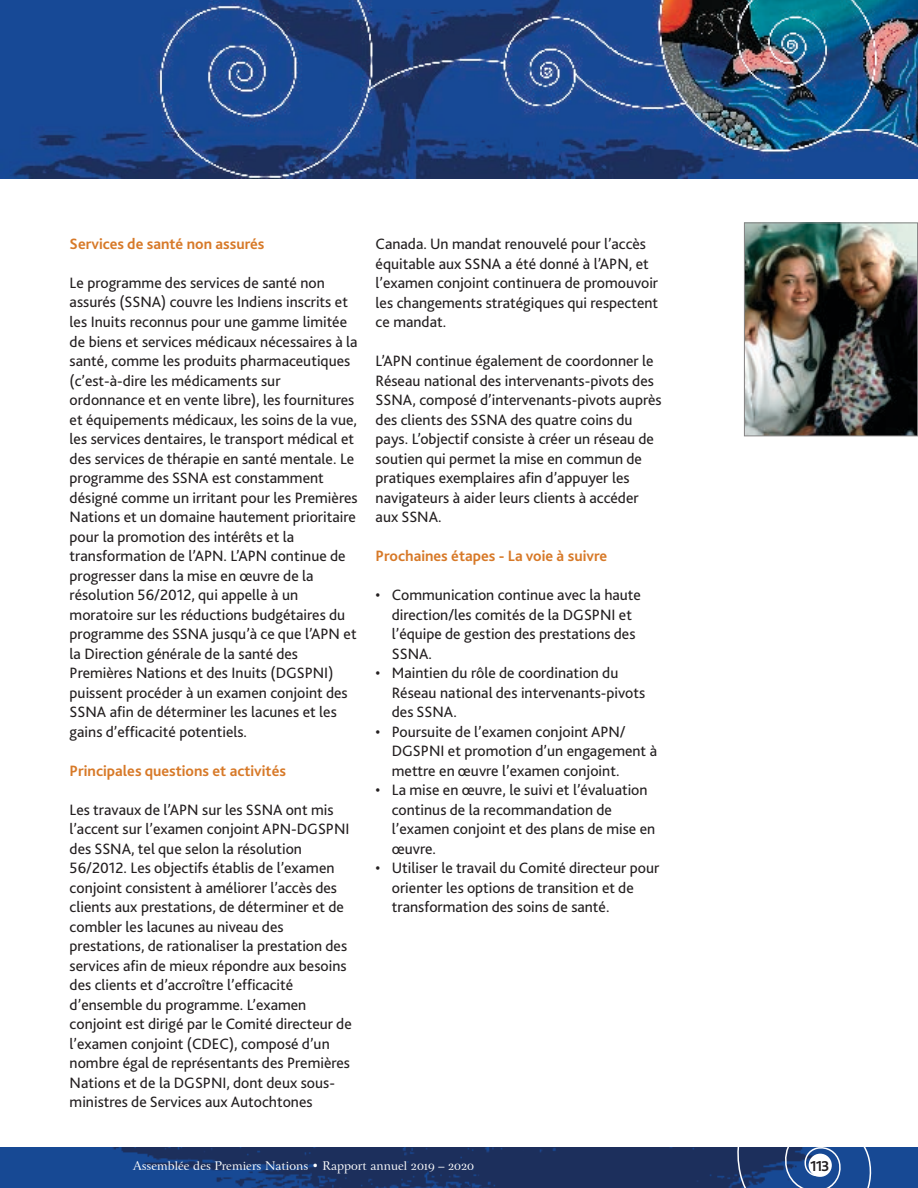
<style>
.page{position:relative;width:918px;height:1188px;background:#fff}
.page>*{position:absolute;margin:0;border:0;box-sizing:border-box;transform-origin:0 0}
.t1{font:15.75px/19.5px "Bliss 2";color:#231f20}
.t2{font:700 15.75px "Bliss 2";color:#d77928}
.t3{font:700 15px "Bliss 2";color:#231f20}
.t4{font:12px "Arrus OSFBT";color:#fff}
</style>
<div class="page">
<img style="left:0;top:1148px;width:709px;height:40px">
<svg style="left:0;top:0;width:918px;height:178px;fill:#184994"></svg>
<svg style="left:709px;top:1148px;width:209px;height:40px"></svg>
<div style="left:809px;top:1154px;width:23px;height:23px;background:#fff;border-radius:50%"></div>
<img style="left:746px;top:224px;width:170px;height:210px">
<div style="left:744px;top:222px;width:174px;height:214px;border:1px solid #858384"></div>
<p class="t2" style="left:70px;top:234px;width:196px">Services de santé non assurés</p>
<p class="t1" style="left:70px;top:273px;width:290px">Le programme des services de santé non assurés (SSNA) couvre les Indiens inscrits et les Inuits reconnus pour une gamme limitée de biens et services médicaux nécessaires à la santé, comme les produits pharmaceutiques (c’est-à-dire les médicaments sur ordonnance et en vente libre), les fournitures et équipements médicaux, les soins de la vue, les services dentaires, le transport médical et des services de thérapie en santé mentale. Le programme des SSNA est constamment désigné comme un irritant pour les Premières Nations et un domaine hautement prioritaire pour la promotion des intérêts et la transformation de l’APN. L’APN continue de progresser dans la mise en œuvre de la résolution 56/2012, qui appelle à un moratoire sur les réductions budgétaires du programme des SSNA jusqu’à ce que l’APN et la Direction générale de la santé des Premières Nations et des Inuits (DGSPNI) puissent procéder à un examen conjoint des SSNA afin de déterminer les lacunes et les gains d’efficacité potentiels.</p>
<p class="t2" style="left:70px;top:761px;width:218px">Principales questions et activités</p>
<p class="t1" style="left:70px;top:799px;width:284px">Les travaux de l’APN sur les SSNA ont mis l’accent sur l’examen conjoint APN-DGSPNI des SSNA, tel que selon la résolution 56/2012. Les objectifs établis de l’examen conjoint consistent à améliorer l’accès des clients aux prestations, de déterminer et de combler les lacunes au niveau des prestations, de rationaliser la prestation des services afin de mieux répondre aux besoins des clients et d’accroître l’efficacité d’ensemble du programme. L’examen conjoint est dirigé par le Comité directeur de l’examen conjoint (CDEC), composé d’un nombre égal de représentants des Premières Nations et de la DGSPNI, dont deux sous&shy;ministres de Services aux Autochtones</p>
<p class="t1" style="left:376px;top:234px;width:284px">Canada. Un mandat renouvelé pour l’accès équitable aux SSNA a été donné à l’APN, et l’examen conjoint continuera de promouvoir les changements stratégiques qui respectent ce mandat.</p>
<p class="t1" style="left:376px;top:351px;width:287px">L’APN continue également de coordonner le Réseau national des intervenants-pivots des SSNA, composé d’intervenants-pivots auprès des clients des SSNA des quatre coins du pays. L’objectif consiste à créer un réseau de soutien qui permet la mise en commun de pratiques exemplaires afin d’appuyer les navigateurs à aider leurs clients à accéder aux SSNA.</p>
<p class="t2" style="left:376px;top:546px;width:233px">Prochaines étapes - La voie à suivre</p>
<p class="t1" style="left:392px;top:585px;width:251px;text-indent:-16px">• Communication continue avec la haute direction/les comités de la DGSPNI et l’équipe de gestion des prestations des<br>SSNA.</p>
<p class="t1" style="left:392px;top:663px;width:255px;text-indent:-16px">• Maintien du rôle de coordination du<br>Réseau national des intervenants-pivots des SSNA.</p>
<p class="t1" style="left:392px;top:721px;width:267px;text-indent:-16px">• Poursuite de l’examen conjoint APN/<br>DGSPNI et promotion d’un engagement à mettre en œuvre l’examen conjoint.</p>
<p class="t1" style="left:392px;top:780px;width:265px;text-indent:-16px">• La mise en œuvre, le suivi et l’évaluation continus de la recommandation de l’examen conjoint et des plans de mise en œuvre.</p>
<p class="t1" style="left:392px;top:858px;width:269px;text-indent:-16px">• Utiliser le travail du Comité directeur pour orienter les options de transition et de transformation des soins de santé.</p>
<p class="t4" style="left:133px;top:1158px;width:342px">Assemblée des Premiers Nations • Rapport annuel 2019 – 2020</p>
<p class="t3" style="left:810px;top:1156px;width:21px">113</p>
</div>
